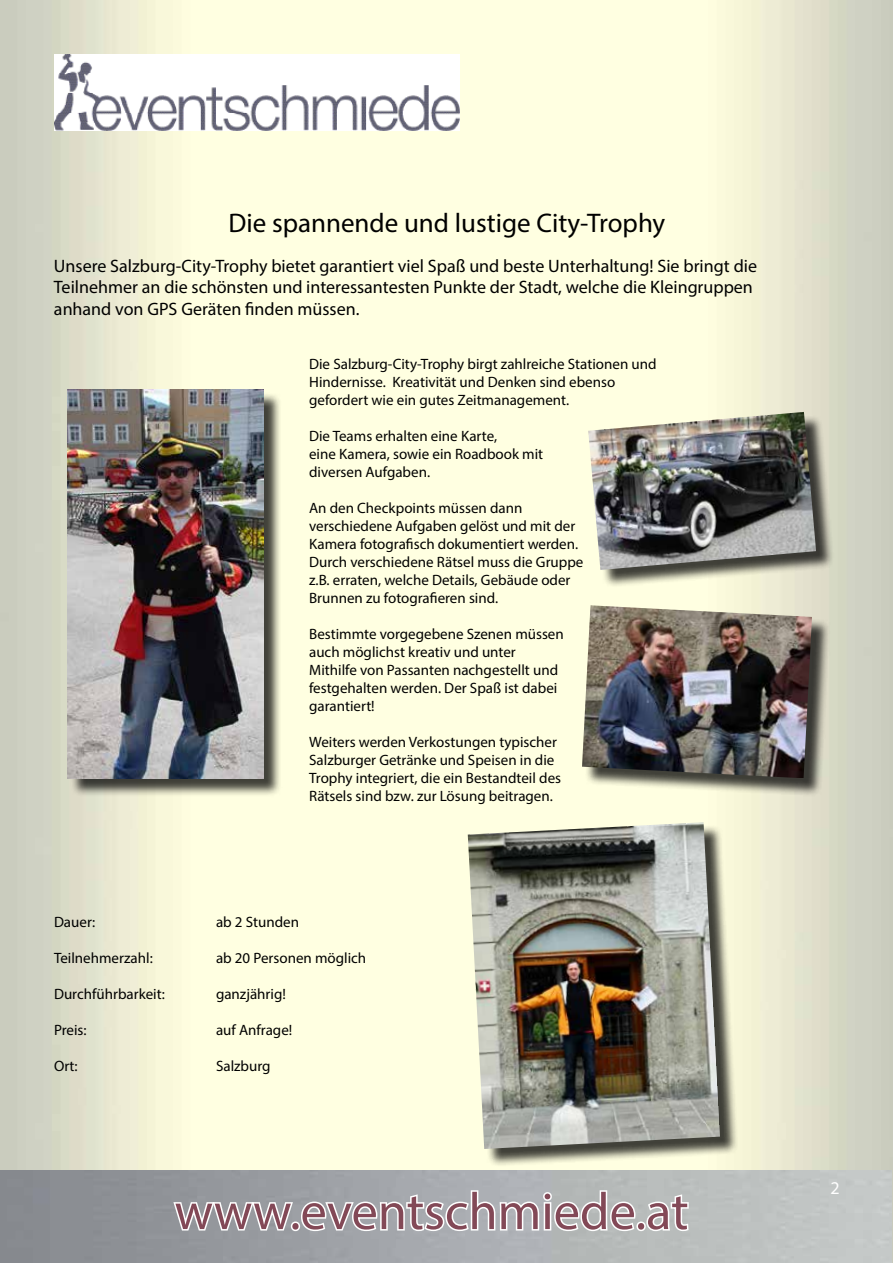
<style>
.page{position:relative;width:893px;height:1263px;background:#fff}
.page>*{position:absolute;margin:0;border:0;box-sizing:border-box;transform-origin:0 0}
.t1{font:52.5px "Myriad Pro";color:#834957}
.t2{font:27px "Myriad Pro";color:#000}
.t3{font:18px/21.6px "Myriad Pro";color:#000}
.t4{font:18px "Myriad Pro";color:#fff}
.t5{font:15px/18px "Myriad Pro";color:#000}
</style>
<div class="page">
<img style="left:0;top:0;width:893px;height:1263px">
<img style="left:54px;top:54px;width:405px;height:76px">
<img style="left:0;top:1170px;width:892px;height:93px">
<svg style="left:172px;top:1189px;width:465px;height:43px"></svg>
<div style="left:636px;top:1221px;width:10px;height:10px;border:3px solid #fff;border-radius:50%"></div>
<svg style="left:645px;top:1192px;width:45px;height:40px"></svg>
<div style="left:591px;top:415px;width:243px;height:173px;background:#000;opacity:.75"></div>
<img style="left:588px;top:412px;width:228px;height:158px">
<div style="left:471px;top:825px;width:267px;height:342px;background:#000;opacity:.75"></div>
<img style="left:468px;top:822px;width:252px;height:327px">
<div style="left:70px;top:392px;width:212px;height:405px;background:#000;opacity:.75"></div>
<img style="left:68px;top:390px;width:196px;height:389px">
<div style="left:585px;top:608px;width:245px;height:188px;background:#000;opacity:.75"></div>
<img style="left:582px;top:605px;width:230px;height:173px">
<h2 class="t2" style="left:228px;top:206px;width:438px">Die spannende und lustige City-Trophy</h2>
<p class="t3" style="left:54px;top:255px;width:704px">Unsere Salzburg-City-Trophy bietet garantiert viel Spaß und beste Unterhaltung! Sie bringt die<br>Teilnehmer an die schönsten und interessantesten Punkte der Stadt, welche die Kleingruppen anhand von GPS Geräten finden müssen.</p>
<p class="t5" style="left:309px;top:355px;width:349px">Die Salzburg-City-Trophy birgt zahlreiche Stationen und<br>Hindernisse. Kreativität und Denken sind ebenso gefordert wie ein gutes Zeitmanagement.</p>
<p class="t5" style="left:309px;top:427px;width:236px">Die Teams erhalten eine Karte,<br>eine Kamera, sowie ein Roadbook mit diversen Aufgaben.</p>
<p class="t5" style="left:309px;top:499px;width:276px">An den Checkpoints müssen dann verschiedene Aufgaben gelöst und mit der Kamera fotografisch dokumentiert werden.<br>Durch verschiedene Rätsel muss die Gruppe z.B. erraten, welche Details, Gebäude oder Brunnen zu fotografieren sind.</p>
<p class="t5" style="left:309px;top:625px;width:256px">Bestimmte vorgegebene Szenen müssen auch möglichst kreativ und unter Mithilfe von Passanten nachgestellt und festgehalten werden. Der Spaß ist dabei garantiert!</p>
<p class="t5" style="left:309px;top:733px;width:253px">Weiters werden Verkostungen typischer Salzburger Getränke und Speisen in die Trophy integriert, die ein Bestandteil des Rätsels sind bzw. zur Lösung beitragen.</p>
<p class="t5" style="left:54px;top:913px;width:43px">Dauer:</p>
<p class="t5" style="left:216px;top:913px;width:85px">ab 2 Stunden</p>
<p class="t5" style="left:54px;top:949px;width:100px">Teilnehmerzahl:</p>
<p class="t5" style="left:216px;top:949px;width:152px">ab 20 Personen möglich</p>
<p class="t5" style="left:54px;top:985px;width:112px">Durchführbarkeit:</p>
<p class="t5" style="left:216px;top:985px;width:71px">ganzjährig!</p>
<p class="t5" style="left:54px;top:1021px;width:34px">Preis:</p>
<p class="t5" style="left:216px;top:1021px;width:78px">auf Anfrage!</p>
<p class="t5" style="left:54px;top:1057px;width:25px">Ort:</p>
<p class="t5" style="left:216px;top:1057px;width:56px">Salzburg</p>
<h1 class="t1" style="left:174px;top:1179px;width:516px">www.eventschmiede.at</h1>
<p class="t4" style="left:831px;top:1176px;width:11px">2</p>
</div>
